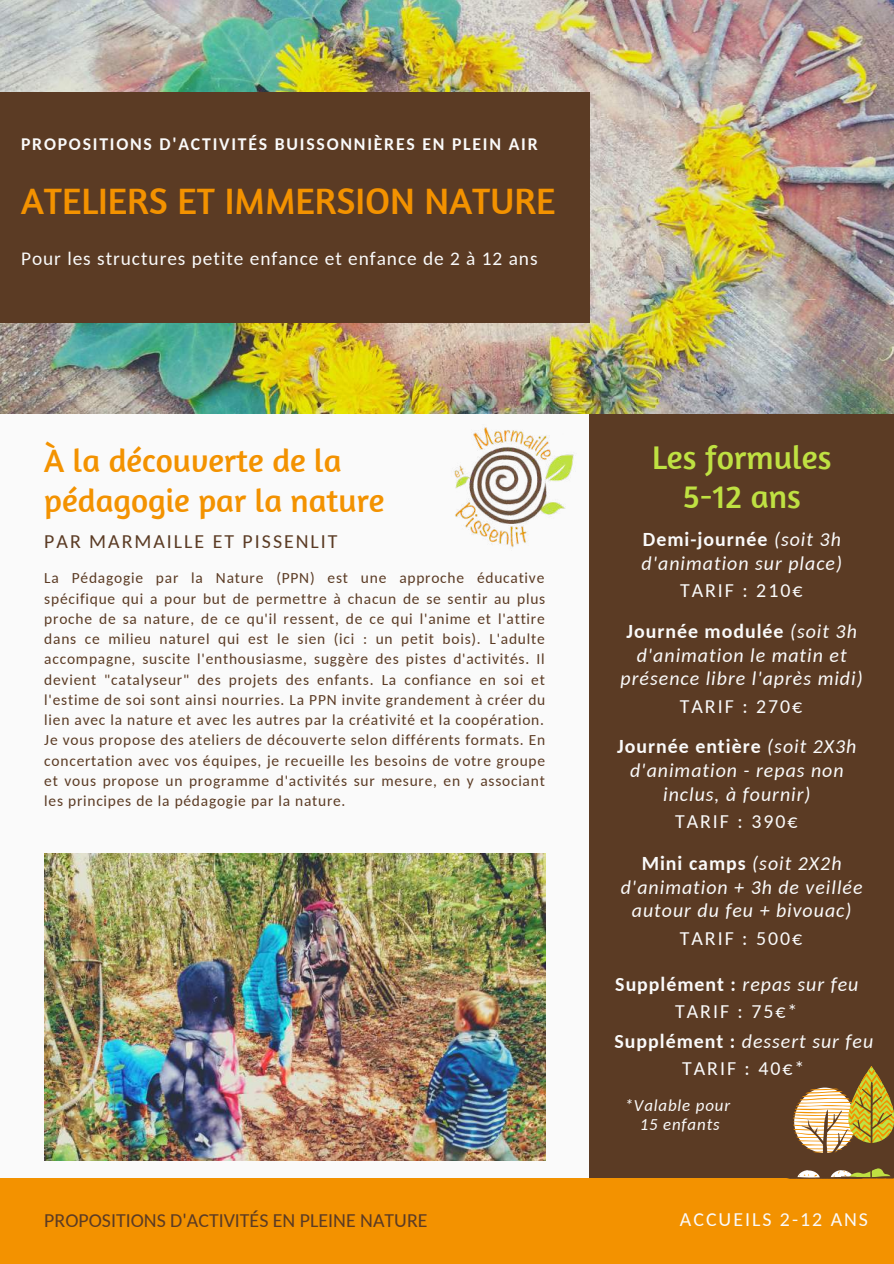
<style>
.page{position:relative;width:894px;height:1264px;background:#fff}
.page>*{position:absolute;margin:0;border:0;box-sizing:border-box;transform-origin:0 0}
.t1{font:37.5px "Amaranth";color:#f39200}
.t2{font:33.6px/39.5px "Amaranth";color:#bfe142;text-align:center}
.t3{font:33.15px/39.5px "Amaranth";color:#f39200}
.t4{font:italic 19.8px/23.7px "Carlito";letter-spacing:.05em;color:#fafafa;text-align:center}
.t5{font:19.8px "Carlito";letter-spacing:.1em;color:#fafafa}
.t6{font:19.8px "Carlito";color:#5b3b24}
.t7{font:700 19.8px/27.3px "Carlito";letter-spacing:.05em;color:#fafafa;text-align:center}
.t8{font:19.8px "Carlito";letter-spacing:.1em;color:#5b3b24}
.t9{font:19.35px "Carlito";letter-spacing:.05em;color:#fafafa}
.t10{font:700 17.7px "Carlito";letter-spacing:.1em;color:#fafafa}
.t11{font:italic 16.8px/19.2px "Carlito";letter-spacing:.05em;color:#fafafa;text-align:center}
.t12{font:15.45px/20.2px "Carlito";letter-spacing:.05em;color:#5b3b24;text-align:justify}
.s1{font-weight:700;font-style:normal}
.s2{font-weight:400;font-style:italic}
.s3{font-weight:400}
.s4{font-style:normal}
</style>
<div class="page">
<div style="left:0;top:0;width:893px;height:1263px;background:#fafafa"></div>
<div style="left:589px;top:410px;width:304px;height:772px;background:#5b3b24"></div>
<img style="left:0;top:0;width:893px;height:413px">
<div style="left:0;top:93px;width:590px;height:229px;background:#5b3b24"></div>
<div style="left:0;top:1178px;width:893px;height:85px;background:#f39200"></div>
<img style="left:44px;top:853px;width:501px;height:307px">
<svg style="left:793px;top:1066px;width:100px;height:112px"></svg>
<img style="left:454px;top:427px;width:120px;height:121px">
<p class="t10" style="left:21px;top:137px;width:518px">PROPOSITIONS D'ACTIVITÉS BUISSONNIÈRES EN PLEIN AIR</p>
<h1 class="t1" style="left:21px;top:177px;width:535px">ATELIERS ET IMMERSION NATURE</h1>
<p class="t9" style="left:21px;top:251px;width:518px">Pour les structures petite enfance et enfance de 2 à 12 ans</p>
<h3 class="t3" style="left:44px;top:440px;width:342px">À la découverte de la pédagogie par la nature</h3>
<p class="t8" style="left:44px;top:532px;width:295px">PAR MARMAILLE ET PISSENLIT</p>
<p class="t12" style="left:44px;top:569px;width:502px">La Pédagogie par la Nature (PPN) est une approche éducative spécifique qui a pour but de permettre à chacun de se sentir au plus proche de sa nature, de ce qu'il ressent, de ce qui l'anime et l'attire dans ce milieu naturel qui est le sien (ici : un petit bois). L'adulte accompagne, suscite l'enthousiasme, suggère des pistes d'activités. Il devient "catalyseur" des projets des enfants. La confiance en soi et l'estime de soi sont ainsi nourries. La PPN invite grandement à créer du lien avec la nature et avec les autres par la créativité et la coopération.<br>Je vous propose des ateliers de découverte selon différents formats. En concertation avec vos équipes, je recueille les besoins de votre groupe et vous propose un programme d'activités sur mesure, en y associant les principes de la pédagogie par la nature.</p>
<h2 class="t2" style="left:652px;top:436px;width:181px">Les formules<br>5-12 ans</h2>
<p class="t4" style="left:641px;top:529px;width:202px;text-align:left"><span class="s1">Demi-journée</span> (soit 3h d'animation sur place)</p>
<p class="t5" style="left:679px;top:582px;width:124px">TARIF : 210€</p>
<p class="t4" style="left:620px;top:621px;width:243px"><span class="s1">Journée modulée</span> (soit 3h d'animation le matin et présence libre l'après midi)</p>
<p class="t5" style="left:679px;top:698px;width:124px">TARIF : 270€</p>
<p class="t4" style="left:617px;top:736px;width:241px"><span class="s1">Journée entière</span> (soit 2X3h d'animation - repas non inclus, à fournir)</p>
<p class="t5" style="left:674px;top:813px;width:124px">TARIF : 390€</p>
<p class="t4" style="left:620px;top:853px;width:243px"><span class="s1">Mini camps</span> (soit 2X2h d'animation + 3h de veillée autour du feu + bivouac)</p>
<p class="t5" style="left:679px;top:930px;width:124px">TARIF : 500€</p>
<p class="t7" style="left:615px;top:972px;width:244px">Supplément : <span class="s2">repas sur feu<br></span><span class="s3">TARIF : 75€*</span></p>
<p class="t4" style="left:614px;top:1028px;width:260px;line-height:27.3px"><span class="s1">Supplément :</span> dessert sur feu<br><span class="s4">TARIF : 40€*</span></p>
<p class="t11" style="left:624px;top:1096px;width:107px">*Valable pour<br>15 enfants</p>
<p class="t6" style="left:44px;top:1212px;width:384px">PROPOSITIONS D'ACTIVITÉS EN PLEINE NATURE</p>
<p class="t5" style="left:679px;top:1211px;width:189px">ACCUEILS 2-12 ANS</p>
</div>
